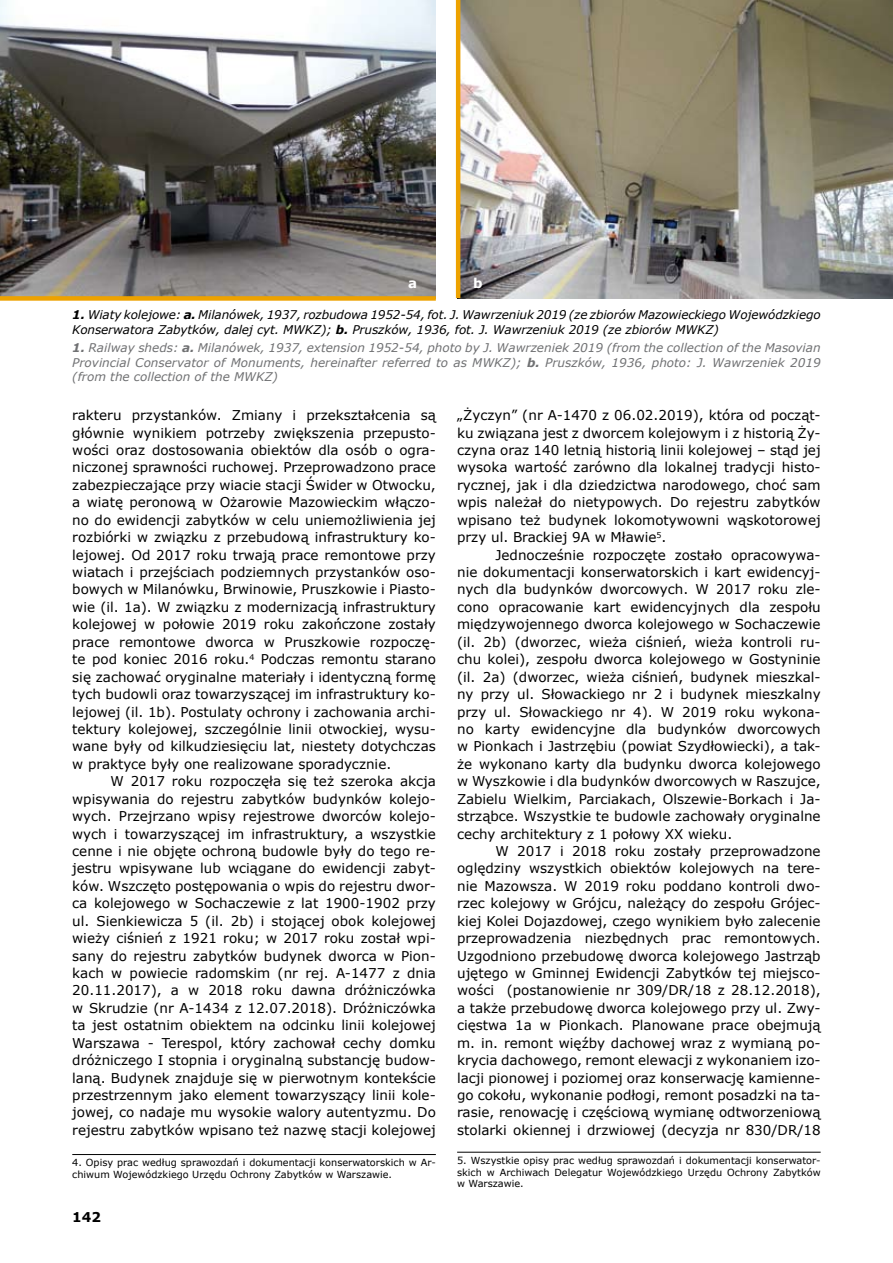
<style>
.page{position:relative;width:893px;height:1263px;background:#fff}
.page>*{position:absolute;margin:0;border:0;box-sizing:border-box;transform-origin:0 0}
.t1{font:13.5px/17.4px "Verdana";color:#000;text-align:justify}
.t2{font:700 13.5px "Verdana";color:#000}
.t3{font:700 13.5px "Verdana";color:#fff}
.t4{font:italic 12px/14.4px "Verdana";color:#707173;text-align:justify}
.t5{font:italic 12px/14.4px "Verdana";letter-spacing:-.01em;color:#000}
.t6{font:9.75px/11.7px "Verdana";color:#000}
.s1{font-weight:700}
</style>
<div class="page">
<hr style="left:72px;top:1154px;width:364px;height:1px;background:#000">
<hr style="left:457px;top:1152px;width:364px;height:1px;background:#000">
<img style="left:460px;top:0;width:433px;height:298px">
<img style="left:0;top:0;width:436px;height:296px">
<div style="left:0;top:296px;width:436px;height:5px;background:#eda200"></div>
<hr style="left:456px;top:0;width:4px;height:298px;background:#eda200">
<p class="t3" style="left:408px;top:274px;width:11px">a</p>
<p class="t3" style="left:473px;top:274px;width:11px">b</p>
<p class="t5" style="left:72px;top:307px;width:750px"><span class="s1">1.</span> Wiaty kolejowe: <span class="s1">a.</span> Milanówek, 1937, rozbudowa 1952-54, fot. J. Wawrzeniuk 2019 (ze zbiorów Mazowieckiego Wojewódzkiego<br>Konserwatora Zabytków, dalej cyt. MWKZ); <span class="s1">b.</span> Pruszków, 1936, fot. J. Wawrzeniuk 2019 (ze zbiorów MWKZ)</p>
<p class="t4" style="left:72px;top:340px;width:750px"><span class="s1">1.</span> Railway sheds: <span class="s1">a.</span> Milanówek, 1937, extension 1952-54, photo by J. Wawrzeniek 2019 (from the collection of the Masovian Provincial Conservator of Monuments, hereinafter referred to as MWKZ); <span class="s1">b.</span> Pruszków, 1936, photo: J. Wawrzeniek 2019 (from the collection of the MWKZ)</p>
<p class="t1" style="left:72px;top:406px;width:365px">rakteru przystanków. Zmiany i przekształcenia są głównie wynikiem potrzeby zwiększenia przepusto&shy;wości oraz dostosowania obiektów dla osób o ogra&shy;niczonej sprawności ruchowej. Przeprowadzono prace zabezpieczające przy wiacie stacji Świder w Otwocku, a wiatę peronową w Ożarowie Mazowieckim włączo&shy;no do ewidencji zabytków w celu uniemożliwienia jej rozbiórki w związku z przebudową infrastruktury ko&shy;lejowej. Od 2017 roku trwają prace remontowe przy wiatach i przejściach podziemnych przystanków oso&shy;bowych w Milanówku, Brwinowie, Pruszkowie i Piasto&shy;wie (il. 1a). W związku z modernizacją infrastruktury kolejowej w połowie 2019 roku zakończone zostały prace remontowe dworca w Pruszkowie rozpoczę&shy;te pod koniec 2016 roku.<sup>4</sup> Podczas remontu starano się zachować oryginalne materiały i identyczną formę tych budowli oraz towarzyszącej im infrastruktury ko&shy;lejowej (il. 1b). Postulaty ochrony i zachowania archi&shy;tektury kolejowej, szczególnie linii otwockiej, wysu&shy;wane były od kilkudziesięciu lat, niestety dotychczas w praktyce były one realizowane sporadycznie.</p>
<p class="t1" style="left:72px;top:772px;width:365px;text-indent:38px">W 2017 roku rozpoczęła się też szeroka akcja wpisywania do rejestru zabytków budynków kolejo&shy;wych. Przejrzano wpisy rejestrowe dworców kolejo&shy;wych i towarzyszącej im infrastruktury, a wszystkie cenne i nie objęte ochroną budowle były do tego re&shy;jestru wpisywane lub wciągane do ewidencji zabyt&shy;ków. Wszczęto postępowania o wpis do rejestru dwor&shy;ca kolejowego w Sochaczewie z lat 1900-1902 przy ul. Sienkiewicza 5 (il. 2b) i stojącej obok kolejowej wieży ciśnień z 1921 roku; w 2017 roku został wpi&shy;sany do rejestru zabytków budynek dworca w Pion&shy;kach w powiecie radomskim (nr rej. A-1477 z dnia 20.11.2017), a w 2018 roku dawna dróżniczówka w Skrudzie (nr A-1434 z 12.07.2018). Dróżniczówka ta jest ostatnim obiektem na odcinku linii kolejowej Warszawa - Terespol, który zachował cechy domku dróżniczego I stopnia i oryginalną substancję budow&shy;laną. Budynek znajduje się w pierwotnym kontekście przestrzennym jako element towarzyszący linii kole&shy;jowej, co nadaje mu wysokie walory autentyzmu. Do rejestru zabytków wpisano też nazwę stacji kolejowej</p>
<p class="t6" style="left:72px;top:1156px;width:365px">4. Opisy prac według sprawozdań i dokumentacji konserwatorskich w Ar&shy;chiwum Wojewódzkiego Urzędu Ochrony Zabytków w Warszawie.</p>
<p class="t2" style="left:72px;top:1209px;width:30px">142</p>
<p class="t1" style="left:457px;top:406px;width:365px">„Życzyn” (nr A-1470 z 06.02.2019), która od począt&shy;ku związana jest z dworcem kolejowym i z historią Ży&shy;czyna oraz 140 letnią historią linii kolejowej – stąd jej wysoka wartość zarówno dla lokalnej tradycji histo&shy;rycznej, jak i dla dziedzictwa narodowego, choć sam wpis należał do nietypowych. Do rejestru zabytków wpisano też budynek lokomotywowni wąskotorowej przy ul. Brackiej 9A w Mławie<sup>5</sup>.</p>
<p class="t1" style="left:457px;top:546px;width:365px;text-indent:38px">Jednocześnie rozpoczęte zostało opracowywa&shy;nie dokumentacji konserwatorskich i kart ewidencyj&shy;nych dla budynków dworcowych. W 2017 roku zle&shy;cono opracowanie kart ewidencyjnych dla zespołu międzywojennego dworca kolejowego w Sochaczewie (il. 2b) (dworzec, wieża ciśnień, wieża kontroli ru&shy;chu kolei), zespołu dworca kolejowego w Gostyninie (il. 2a) (dworzec, wieża ciśnień, budynek mieszkal&shy;ny przy ul. Słowackiego nr 2 i budynek mieszkalny przy ul. Słowackiego nr 4). W 2019 roku wykona&shy;no karty ewidencyjne dla budynków dworcowych w Pionkach i Jastrzębiu (powiat Szydłowiecki), a tak&shy;że wykonano karty dla budynku dworca kolejowego w Wyszkowie i dla budynków dworcowych w Raszujce, Zabielu Wielkim, Parciakach, Olszewie-Borkach i Ja&shy;strząbce. Wszystkie te budowle zachowały oryginalne cechy architektury z 1 połowy XX wieku.</p>
<p class="t1" style="left:457px;top:842px;width:365px;text-indent:38px">W 2017 i 2018 roku zostały przeprowadzone oględziny wszystkich obiektów kolejowych na tere&shy;nie Mazowsza. W 2019 roku poddano kontroli dwo&shy;rzec kolejowy w Grójcu, należący do zespołu Grójec&shy;kiej Kolei Dojazdowej, czego wynikiem było zalecenie przeprowadzenia niezbędnych prac remontowych.<br>Uzgodniono przebudowę dworca kolejowego Jastrząb ujętego w Gminnej Ewidencji Zabytków tej miejsco&shy;wości (postanowienie nr 309/DR/18 z 28.12.2018), a także przebudowę dworca kolejowego przy ul. Zwy&shy;cięstwa 1a w Pionkach. Planowane prace obejmują m. in. remont więźby dachowej wraz z wymianą po&shy;krycia dachowego, remont elewacji z wykonaniem izo&shy;lacji pionowej i poziomej oraz konserwację kamienne&shy;go cokołu, wykonanie podłogi, remont posadzki na ta&shy;rasie, renowację i częściową wymianę odtworzeniową stolarki okiennej i drzwiowej (decyzja nr 830/DR/18</p>
<p class="t6" style="left:457px;top:1154px;width:365px;text-align:justify">5. Wszystkie opisy prac według sprawozdań i dokumentacji konserwator&shy;skich w Archiwach Delegatur Wojewódzkiego Urzędu Ochrony Zabytków w Warszawie.</p>
</div>
